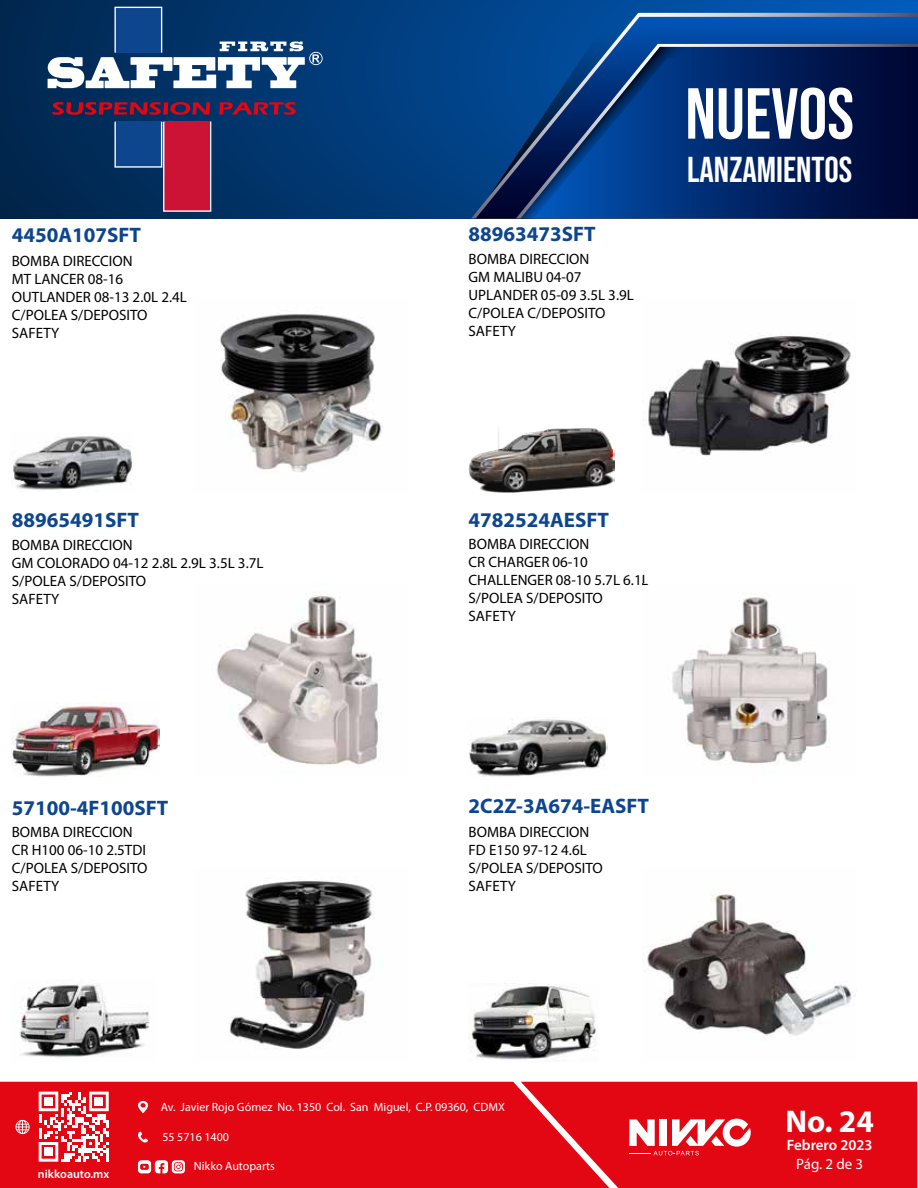
<style>
.page{position:relative;width:918px;height:1188px;background:#fff}
.page>*{position:absolute;margin:0;border:0;box-sizing:border-box;transform-origin:0 0}
.t1{font:72px "Bebas Neue";color:#fff}
.t2{font:36px "Bebas Neue";color:#fff}
.t3{font:700 31.5px "Myriad Pro";color:#fff}
.t4{font:700 21px "Myriad Pro";color:#0e468e}
.t5{font:15px/18px "Myriad Pro";color:#000}
.t6{font:600 15px "Myriad Pro";color:#fff}
.t7{font:15px "Myriad Pro";color:#fff}
.t8{font:12px "Myriad Pro";color:#fff}
.t9{font:600 12px "Myriad Pro";color:#fff}
</style>
<div class="page">
<div style="left:0;top:1082px;width:521px;height:106px;background:#e30613"></div>
<svg style="left:39px;top:1092px;width:70px;height:70px"></svg>
<div style="left:44px;top:1097px;width:9px;height:9px;background:#fff"></div>
<div style="left:95px;top:1097px;width:8px;height:9px;background:#fff"></div>
<div style="left:44px;top:1148px;width:9px;height:8px;background:#fff"></div>
<svg style="left:15px;top:1120px;width:15px;height:14px"></svg>
<svg style="left:138px;top:1101px;width:10px;height:12px"></svg>
<svg style="left:138px;top:1132px;width:10px;height:11px"></svg>
<svg style="left:138px;top:1160px;width:47px;height:13px"></svg>
<svg style="left:521px;top:1082px;width:396px;height:106px;background:#e41723"></svg>
<svg style="left:0;top:0;width:469px;height:218px;background:#01356d"></svg>
<svg style="left:469px;top:0;width:449px;height:218px;background:#024fa1"></svg>
<svg style="left:471px;top:13px;width:447px;height:205px;background:#456fa0"></svg>
<svg style="left:476px;top:17px;width:442px;height:201px;background:#0c51a0"></svg>
<svg style="left:489px;top:47px;width:429px;height:171px;background:#042a6b"></svg>
<svg style="left:52px;top:102px;width:158px;height:13px;background:#6d1a39"></svg>
<svg style="left:219px;top:102px;width:77px;height:13px"></svg>
<svg style="left:114px;top:122px;width:97px;height:90px;background:#6e315d"></svg>
<svg style="left:48px;top:7px;width:275px;height:81px"></svg>
<img style="left:220px;top:314px;width:163px;height:159px">
<img style="left:12px;top:436px;width:121px;height:54px">
<img style="left:643px;top:333px;width:208px;height:123px">
<img style="left:469px;top:428px;width:145px;height:64px">
<img style="left:216px;top:593px;width:166px;height:172px">
<img style="left:12px;top:702px;width:148px;height:75px">
<img style="left:672px;top:596px;width:158px;height:168px">
<img style="left:469px;top:719px;width:138px;height:58px">
<img style="left:643px;top:894px;width:213px;height:142px">
<img style="left:469px;top:983px;width:128px;height:77px">
<img style="left:229px;top:880px;width:146px;height:169px">
<img style="left:20px;top:984px;width:130px;height:73px">
<h3 class="t4" style="left:12px;top:222px;width:131px">4450A107SFT</h3>
<p class="t5" style="left:12px;top:251px;width:177px">BOMBA DIRECCION<br>MT LANCER 08-16<br>OUTLANDER 08-13 2.0L 2.4L<br>C/POLEA S/DEPOSITO<br>SAFETY</p>
<h3 class="t4" style="left:12px;top:506px;width:129px">88965491SFT</h3>
<p class="t5" style="left:12px;top:536px;width:253px">BOMBA DIRECCION<br>GM COLORADO 04-12 2.8L 2.9L 3.5L 3.7L<br>S/POLEA S/DEPOSITO<br>SAFETY</p>
<h3 class="t4" style="left:12px;top:795px;width:158px">57100-4F100SFT</h3>
<p class="t5" style="left:12px;top:823px;width:137px">BOMBA DIRECCION<br>CR H100 06-10 2.5TDI<br>C/POLEA S/DEPOSITO<br>SAFETY</p>
<h3 class="t4" style="left:469px;top:220px;width:129px">88963473SFT</h3>
<p class="t5" style="left:469px;top:250px;width:167px">BOMBA DIRECCION<br>GM MALIBU 04-07<br>UPLANDER 05-09 3.5L 3.9L<br>C/POLEA C/DEPOSITO<br>SAFETY</p>
<h1 class="t1" style="left:685px;top:73px;width:170px">NUEVOS</h1>
<h2 class="t2" style="left:687px;top:149px;width:167px">LANZAMIENTOS</h2>
<h3 class="t4" style="left:469px;top:506px;width:142px">4782524AESFT</h3>
<p class="t5" style="left:469px;top:534px;width:182px">BOMBA DIRECCION<br>CR CHARGER 06-10<br>CHALLENGER 08-10 5.7L 6.1L<br>S/POLEA S/DEPOSITO<br>SAFETY</p>
<h3 class="t4" style="left:469px;top:793px;width:182px">2C2Z-3A674-EASFT</h3>
<p class="t5" style="left:469px;top:822px;width:136px">BOMBA DIRECCION<br>FD E150 97-12 4.6L<br>S/POLEA S/DEPOSITO<br>SAFETY</p>
<p class="t9" style="left:38px;top:1167px;width:73px">nikkoauto.mx</p>
<p class="t8" style="left:161px;top:1099px;width:346px">Av. Javier Rojo Gómez No. 1350 Col. San Miguel, C.P. 09360, CDMX</p>
<p class="t8" style="left:162px;top:1129px;width:68px">55 5716 1400</p>
<p class="t8" style="left:194px;top:1159px;width:83px">Nikko Autoparts</p>
<h3 class="t3" style="left:786px;top:1101px;width:90px">No. 24</h3>
<p class="t6" style="left:787px;top:1135px;width:87px">Febrero 2023</p>
<p class="t7" style="left:796px;top:1155px;width:68px">Pág. 2 de 3</p>
</div>
